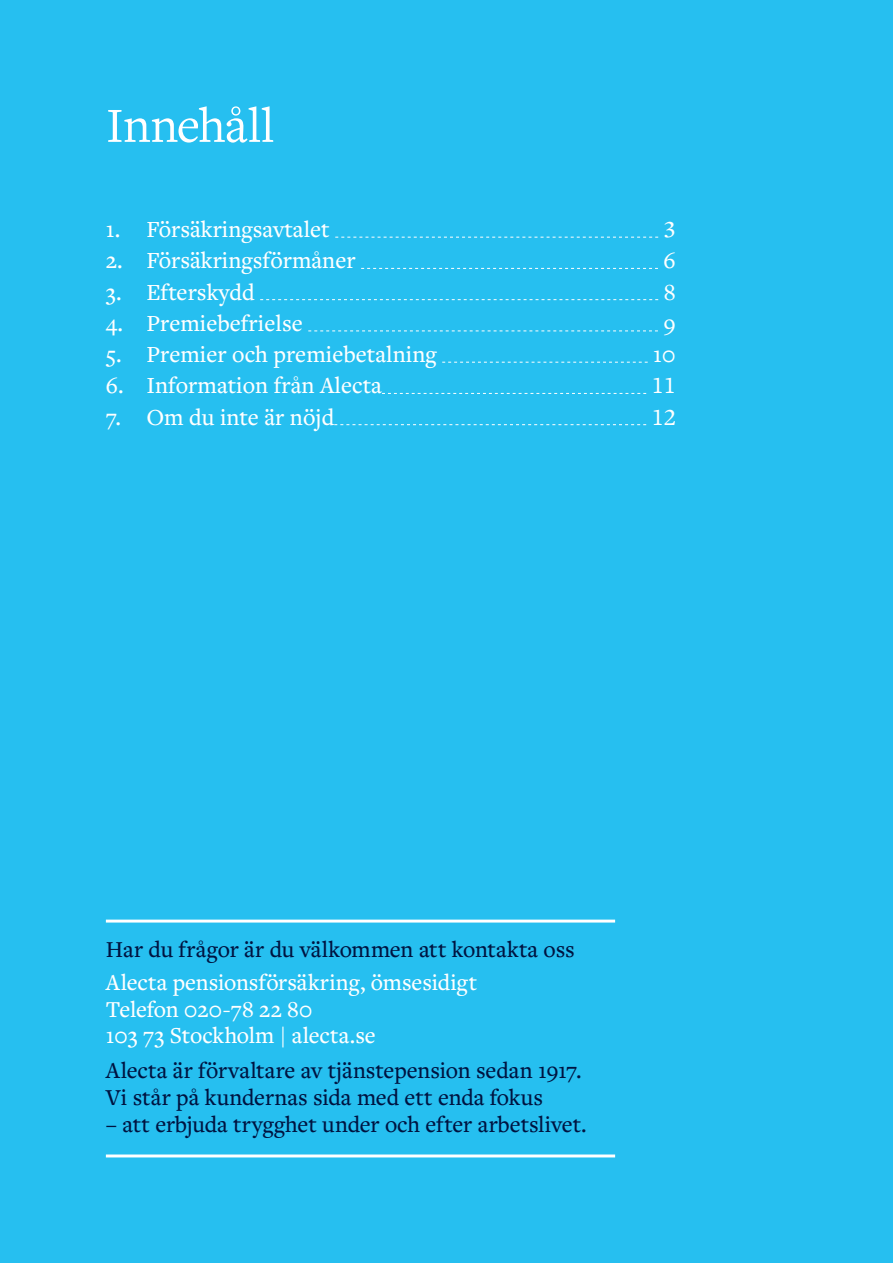
<style>
.page{position:relative;width:893px;height:1263px;background:#26bff0}
.page>*{position:absolute;margin:0;border:0;box-sizing:border-box;transform-origin:0 0}
.Huvudrubrik_1{font:51px "Freight Text Pro";letter-spacing:-.015em;color:#fff}
.t1{font:500 24px "Freight Text Pro";color:#fff}
.ingress{font:500 23.7px/26.7px "Freight Text Pro";letter-spacing:-.005em;color:#001340}
.ingress-2{font:500 23.7px/26.7px "Freight Text Pro";letter-spacing:-.005em;color:#fff}
</style>
<div class="page">
<hr style="left:106px;top:919px;width:509px;height:3px;background:#fff">
<hr style="left:106px;top:1154px;width:509px;height:3px;background:#fff">
<svg style="left:335px;top:237px;width:323px;height:1px"></svg>
<svg style="left:361px;top:268px;width:297px;height:1px"></svg>
<svg style="left:260px;top:299px;width:398px;height:1px"></svg>
<svg style="left:308px;top:331px;width:350px;height:1px"></svg>
<svg style="left:442px;top:362px;width:206px;height:1px"></svg>
<svg style="left:382px;top:393px;width:264px;height:1px"></svg>
<svg style="left:334px;top:424px;width:312px;height:1px"></svg>
<p class="Huvudrubrik_1" style="left:106px;top:92px;width:170px">Innehåll</p>
<p class="t1" style="left:106px;top:214px;width:225px">1. Försäkringsavtalet</p>
<p class="t1" style="left:664px;top:214px;width:13px">3</p>
<p class="t1" style="left:106px;top:245px;width:251px">2. Försäkringsförmåner</p>
<p class="t1" style="left:663px;top:245px;width:14px">6</p>
<p class="t1" style="left:106px;top:276px;width:150px">3. Efterskydd</p>
<p class="t1" style="left:664px;top:276px;width:13px">8</p>
<p class="t1" style="left:106px;top:307px;width:198px">4. Premiebefrielse</p>
<p class="t1" style="left:663px;top:307px;width:14px">9</p>
<p class="t1" style="left:106px;top:339px;width:332px">5. Premier och premiebetalning</p>
<p class="t1" style="left:653px;top:339px;width:24px">10</p>
<p class="t1" style="left:106px;top:370px;width:278px">6. Information från Alecta</p>
<p class="t1" style="left:652px;top:370px;width:25px">11</p>
<p class="t1" style="left:106px;top:401px;width:230px">7. Om du inte är nöjd</p>
<p class="t1" style="left:652px;top:401px;width:25px">12</p>
<p class="ingress" style="left:106px;top:935px;width:470px">Har du frågor är du välkommen att kontakta oss</p>
<p class="ingress-2" style="left:106px;top:968px;width:373px">Alecta pensionsförsäkring, ömsesidigt<br>Telefon 020-78 22 80<br>103 73 Stockholm | alecta.se</p>
<p class="ingress" style="left:106px;top:1056px;width:477px">Alecta är förvaltare av tjänstepension sedan 1917.<br>Vi står på kundernas sida med ett enda fokus</p>
<p class="ingress" style="left:106px;top:1110px;width:482px">– att erbjuda trygghet under och efter arbetslivet.</p>
</div>
